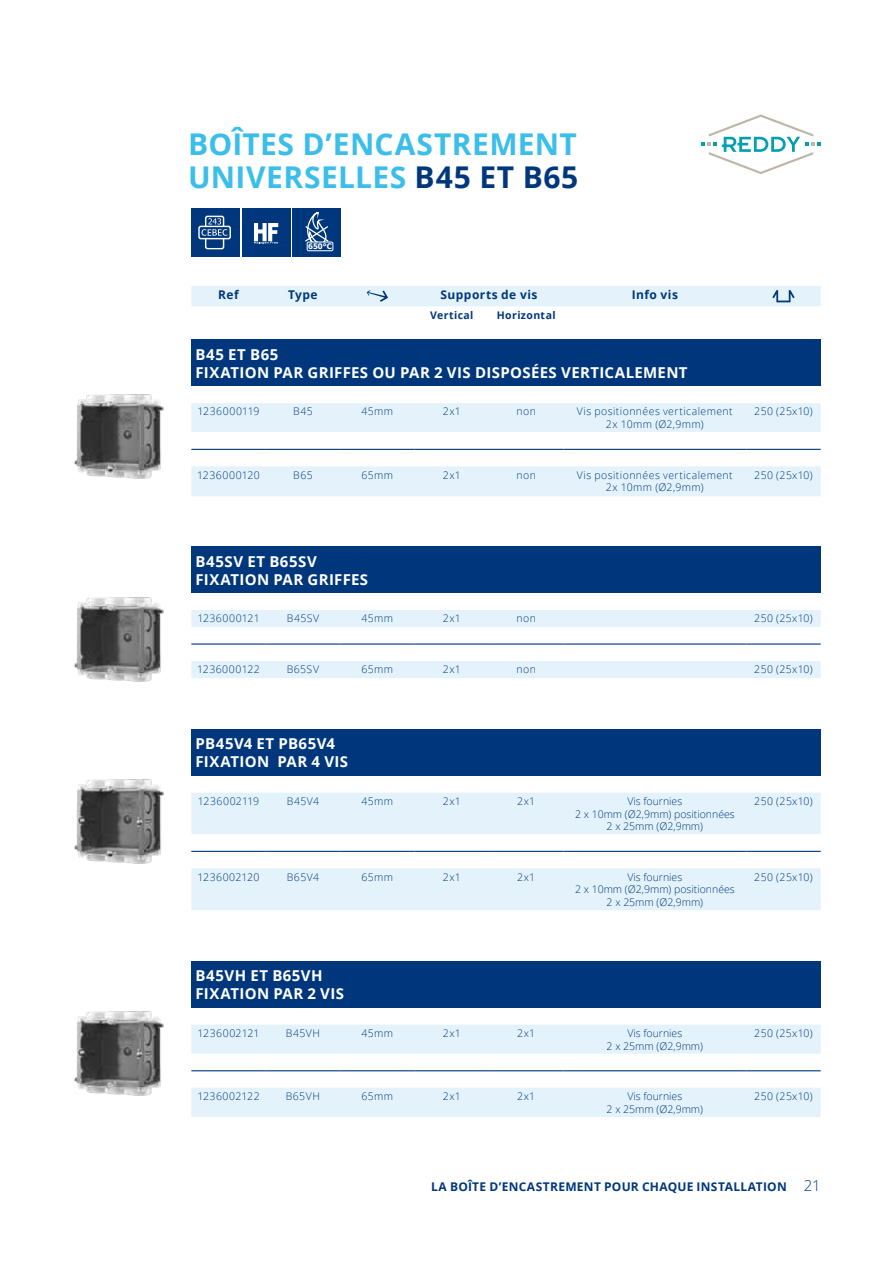
<style>
.page{position:relative;width:893px;height:1263px;background:#fff}
.page>*{position:absolute;margin:0;border:0;box-sizing:border-box;transform-origin:0 0}
.t1{font:700 30px/33px "Open Sans";letter-spacing:.01em;color:#3bbeea}
.t2{font:700 15px/18px "Open Sans";letter-spacing:.03em;color:#fff}
.t3{font:700 12px "Open Sans";letter-spacing:.03em;color:#00377c}
.t4{font:300 10.5px/12.6px "Open Sans";letter-spacing:.035em;color:#00377c;text-align:center}
.t5{font:300 10.5px/12.6px "Open Sans";color:#00377c;text-align:center}
.t6{font:700 10.5px "Open Sans";letter-spacing:.04em;color:#00377c}
.t7{font:700 7.65px "Tahoma";color:#fff}
.s1{color:#00377c}
.s2{font-weight:300;font-size:15px}
</style>
<div class="page">
<svg style="left:191px;top:286px;width:630px;height:210px;fill:#e4f3fb"></svg>
<svg style="left:191px;top:307px;width:630px;height:142px"></svg>
<div style="left:191px;top:340px;width:630px;height:46px;background:#00377c"></div>
<hr style="left:191px;top:449px;width:75px;height:1px;background:#00377c">
<hr style="left:266px;top:449px;width:74px;height:1px;background:#00377c">
<hr style="left:340px;top:449px;width:75px;height:1px;background:#00377c">
<hr style="left:415px;top:449px;width:74px;height:1px;background:#00377c">
<hr style="left:489px;top:449px;width:74px;height:1px;background:#00377c">
<hr style="left:563px;top:449px;width:183px;height:1px;background:#00377c">
<hr style="left:746px;top:449px;width:75px;height:1px;background:#00377c">
<svg style="left:367px;top:290px;width:21px;height:12px"></svg>
<svg style="left:772px;top:290px;width:23px;height:12px"></svg>
<div style="left:191px;top:546px;width:630px;height:47px;background:#00377c"></div>
<svg style="left:191px;top:610px;width:630px;height:68px"></svg>
<hr style="left:191px;top:643px;width:75px;height:2px;background:#00377c">
<hr style="left:266px;top:643px;width:74px;height:2px;background:#00377c">
<hr style="left:340px;top:643px;width:75px;height:2px;background:#00377c">
<hr style="left:415px;top:643px;width:74px;height:2px;background:#00377c">
<hr style="left:489px;top:643px;width:74px;height:2px;background:#00377c">
<hr style="left:563px;top:643px;width:183px;height:2px;background:#00377c">
<hr style="left:746px;top:643px;width:75px;height:2px;background:#00377c">
<div style="left:191px;top:729px;width:630px;height:47px;background:#00377c"></div>
<svg style="left:191px;top:793px;width:630px;height:117px;fill:#e4f3fb"></svg>
<svg style="left:191px;top:834px;width:630px;height:17px"></svg>
<hr style="left:191px;top:851px;width:75px;height:1px;background:#00377c">
<hr style="left:266px;top:851px;width:74px;height:1px;background:#00377c">
<hr style="left:340px;top:851px;width:75px;height:1px;background:#00377c">
<hr style="left:415px;top:851px;width:74px;height:1px;background:#00377c">
<hr style="left:489px;top:851px;width:74px;height:1px;background:#00377c">
<hr style="left:563px;top:851px;width:183px;height:1px;background:#00377c">
<hr style="left:746px;top:851px;width:75px;height:1px;background:#00377c">
<div style="left:191px;top:961px;width:630px;height:47px;background:#00377c"></div>
<svg style="left:191px;top:1025px;width:630px;height:92px;fill:#e4f3fb"></svg>
<svg style="left:191px;top:1054px;width:630px;height:16px"></svg>
<hr style="left:191px;top:1070px;width:75px;height:1px;background:#00377c">
<hr style="left:266px;top:1070px;width:74px;height:1px;background:#00377c">
<hr style="left:340px;top:1070px;width:75px;height:1px;background:#00377c">
<hr style="left:415px;top:1070px;width:74px;height:1px;background:#00377c">
<hr style="left:489px;top:1070px;width:74px;height:1px;background:#00377c">
<hr style="left:563px;top:1070px;width:183px;height:1px;background:#00377c">
<hr style="left:746px;top:1070px;width:75px;height:1px;background:#00377c">
<img style="left:74px;top:394px;width:90px;height:85px">
<img style="left:74px;top:597px;width:90px;height:85px">
<img style="left:74px;top:779px;width:90px;height:85px">
<img style="left:73px;top:1011px;width:91px;height:85px">
<svg style="left:701px;top:114px;width:120px;height:60px"></svg>
<div style="left:191px;top:208px;width:49px;height:49px;background:#00377c"></div>
<div style="left:242px;top:208px;width:48px;height:49px;background:#00377c"></div>
<svg style="left:198px;top:216px;width:33px;height:33px"></svg>
<svg style="left:254px;top:223px;width:24px;height:21px"></svg>
<div style="left:293px;top:208px;width:48px;height:49px;background:#00377c"></div>
<div style="left:307px;top:242px;width:26px;height:9px;border:1px solid #fff;border-radius:2px"></div>
<svg style="left:305px;top:211px;width:25px;height:35px"></svg>
<h1 class="t1" style="left:188px;top:127px;width:392px">BOÎTES D’ENCASTREMENT<br>UNIVERSELLES <span class="s1">B45 ET B65</span></h1>
<p class="t7" style="left:308px;top:241px;width:25px">650°C</p>
<p class="t3" style="left:218px;top:286px;width:22px">Ref</p>
<p class="t3" style="left:288px;top:286px;width:31px">Type</p>
<p class="t3" style="left:441px;top:286px;width:98px">Supports de vis</p>
<p class="t3" style="left:632px;top:286px;width:48px">Info vis</p>
<p class="t6" style="left:430px;top:308px;width:45px">Vertical</p>
<p class="t6" style="left:497px;top:308px;width:60px">Horizontal</p>
<h2 class="t2" style="left:196px;top:345px;width:493px">B45 ET B65<br>FIXATION PAR GRIFFES OU PAR 2 VIS DISPOSÉES VERTICALEMENT</h2>
<p class="t4" style="left:198px;top:405px;width:63px">1236000119</p>
<p class="t4" style="left:293px;top:405px;width:21px">B45</p>
<p class="t4" style="left:362px;top:405px;width:33px">45mm</p>
<p class="t4" style="left:443px;top:405px;width:20px">2x1</p>
<p class="t4" style="left:516px;top:405px;width:21px">non</p>
<p class="t4" style="left:577px;top:405px;width:157px">Vis positionnées verticalement<br>2x 10mm (Ø2,9mm)</p>
<p class="t4" style="left:754px;top:405px;width:60px">250 (25x10)</p>
<p class="t4" style="left:197px;top:468px;width:64px">1236000120</p>
<p class="t4" style="left:293px;top:468px;width:21px">B65</p>
<p class="t4" style="left:362px;top:468px;width:33px">65mm</p>
<p class="t4" style="left:443px;top:468px;width:20px">2x1</p>
<p class="t4" style="left:516px;top:468px;width:21px">non</p>
<p class="t4" style="left:577px;top:468px;width:157px">Vis positionnées verticalement<br>2x 10mm (Ø2,9mm)</p>
<p class="t4" style="left:754px;top:468px;width:60px">250 (25x10)</p>
<h2 class="t2" style="left:196px;top:552px;width:174px">B45SV ET B65SV<br>FIXATION PAR GRIFFES</h2>
<p class="t4" style="left:197px;top:612px;width:64px">1236000121</p>
<p class="t4" style="left:287px;top:612px;width:34px">B45SV</p>
<p class="t4" style="left:362px;top:612px;width:33px">45mm</p>
<p class="t4" style="left:443px;top:612px;width:20px">2x1</p>
<p class="t4" style="left:516px;top:612px;width:21px">non</p>
<p class="t4" style="left:754px;top:612px;width:60px">250 (25x10)</p>
<p class="t4" style="left:197px;top:663px;width:64px">1236000122</p>
<p class="t4" style="left:287px;top:663px;width:34px">B65SV</p>
<p class="t4" style="left:361px;top:663px;width:33px">65mm</p>
<p class="t4" style="left:443px;top:663px;width:20px">2x1</p>
<p class="t4" style="left:516px;top:663px;width:21px">non</p>
<p class="t4" style="left:754px;top:663px;width:60px">250 (25x10)</p>
<h2 class="t2" style="left:196px;top:734px;width:154px">PB45V4 ET PB65V4<br>FIXATION PAR 4 VIS</h2>
<p class="t4" style="left:198px;top:794px;width:63px">1236002119</p>
<p class="t4" style="left:287px;top:794px;width:34px">B45V4</p>
<p class="t4" style="left:362px;top:794px;width:33px">45mm</p>
<p class="t4" style="left:443px;top:794px;width:20px">2x1</p>
<p class="t4" style="left:517px;top:794px;width:20px">2x1</p>
<p class="t5" style="left:575px;top:794px;width:161px">Vis fournies<br>2 x 10mm (Ø2,9mm) positionnées<br>2 x 25mm (Ø2,9mm)</p>
<p class="t4" style="left:754px;top:794px;width:60px">250 (25x10)</p>
<p class="t4" style="left:198px;top:870px;width:64px">1236002120</p>
<p class="t4" style="left:287px;top:870px;width:34px">B65V4</p>
<p class="t4" style="left:362px;top:870px;width:33px">65mm</p>
<p class="t4" style="left:443px;top:870px;width:20px">2x1</p>
<p class="t4" style="left:517px;top:870px;width:20px">2x1</p>
<p class="t5" style="left:575px;top:870px;width:161px">Vis fournies<br>2 x 10mm (Ø2,9mm) positionnées<br>2 x 25mm (Ø2,9mm)</p>
<p class="t4" style="left:754px;top:870px;width:60px">250 (25x10)</p>
<h2 class="t2" style="left:196px;top:966px;width:150px">B45VH ET B65VH<br>FIXATION PAR 2 VIS</h2>
<p class="t4" style="left:198px;top:1026px;width:63px">1236002121</p>
<p class="t4" style="left:286px;top:1026px;width:36px">B45VH</p>
<p class="t4" style="left:362px;top:1026px;width:33px">45mm</p>
<p class="t4" style="left:443px;top:1026px;width:20px">2x1</p>
<p class="t4" style="left:517px;top:1026px;width:20px">2x1</p>
<p class="t5" style="left:607px;top:1026px;width:98px">Vis fournies<br>2 x 25mm (Ø2,9mm)</p>
<p class="t4" style="left:754px;top:1026px;width:60px">250 (25x10)</p>
<p class="t4" style="left:197px;top:1090px;width:64px">1236002122</p>
<p class="t4" style="left:286px;top:1090px;width:36px">B65VH</p>
<p class="t4" style="left:362px;top:1090px;width:33px">65mm</p>
<p class="t4" style="left:443px;top:1090px;width:20px">2x1</p>
<p class="t4" style="left:517px;top:1090px;width:20px">2x1</p>
<p class="t5" style="left:607px;top:1090px;width:98px">Vis fournies<br>2 x 25mm (Ø2,9mm)</p>
<p class="t4" style="left:754px;top:1090px;width:60px">250 (25x10)</p>
<p class="t3" style="left:431px;top:1178px;width:391px">LA BOÎTE D’ENCASTREMENT POUR CHAQUE INSTALLATION <span class="s2">21</span></p>
</div>
